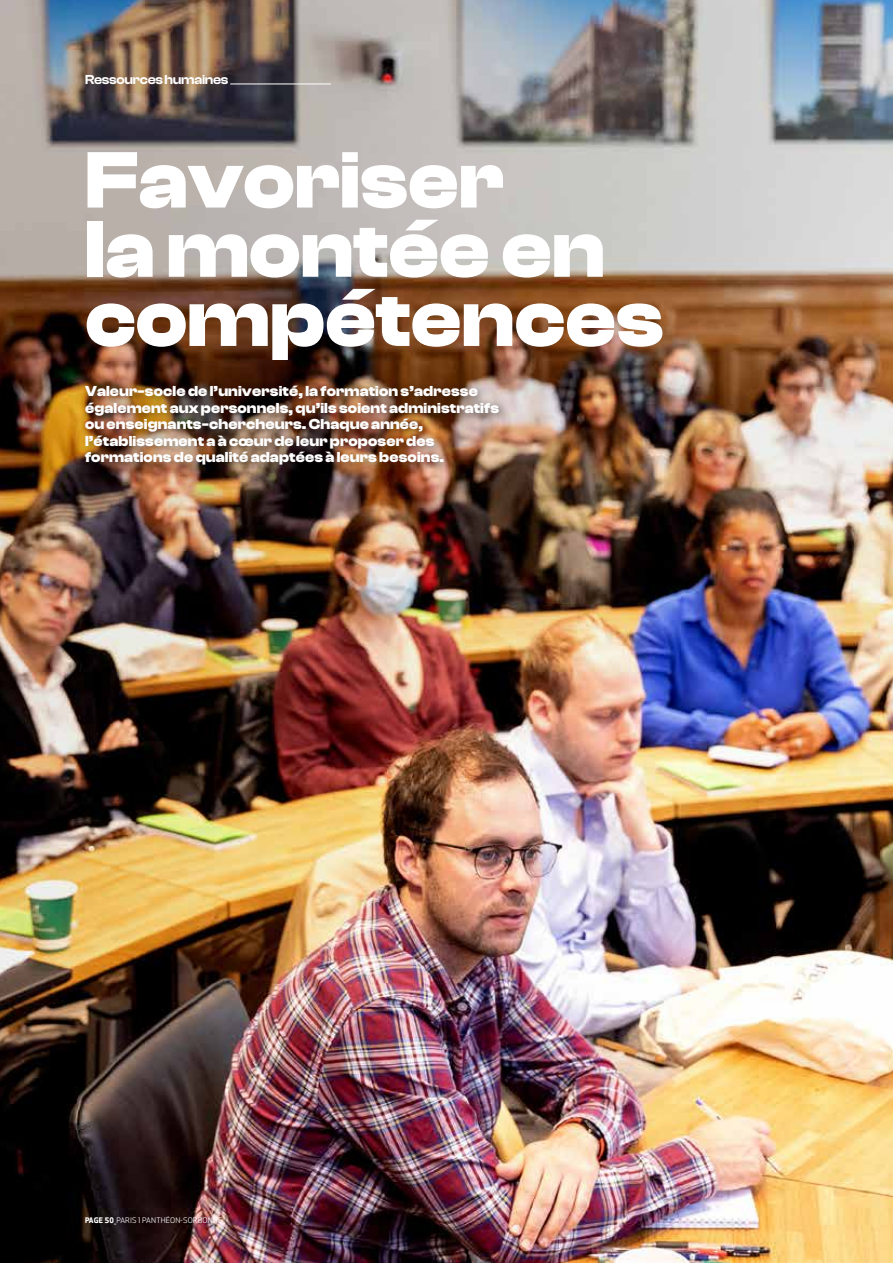
<style>
.page{position:relative;width:893px;height:1263px;background:#fff}
.page>*{position:absolute;margin:0;border:0;box-sizing:border-box;transform-origin:0 0}
.TITRES{font:700 82.65px/69.2px "Clash Display";color:#fff}
.chapo_OK{font:700 15px/16.5px "Clash Display";letter-spacing:.01em;color:#fff}
.t1{font:600 13.5px "Clash Display";letter-spacing:-.02em;color:#fff}
.t2{font:7.5px "Apex New";letter-spacing:.02em;color:#fff}
.s1{font-weight:700}
.s2{font-weight:500}
</style>
<div class="page">
<img style="left:0;top:0;width:893px;height:1263px">
<div style="left:79px;top:379px;width:432px;height:98px;background:#000;opacity:.55"></div>
<hr style="left:230px;top:84px;width:101px;height:1px;background:#fff">
<p class="t1" style="left:85px;top:72px;width:145px">Ressources humaines</p>
<p class="TITRES" style="left:85px;top:146px;width:420px">Favoriser</p>
<p class="TITRES" style="left:85px;top:215px;width:580px">la montée en compétences</p>
<p class="chapo_OK" style="left:85px;top:383px;width:415px">Valeur-socle de l’université, la formation s’adresse également aux personnels, qu’ils soient administratifs ou enseignants-chercheurs. Chaque année, l’établissement a à cœur de leur proposer des formations de qualité adaptées à leurs besoins.</p>
<p class="t2" style="left:85px;top:1216px;width:139px"><span class="s1">PAGE 50</span><span class="s2">_</span>PARIS 1 PANTHÉON-SORBONNE</p>
</div>
